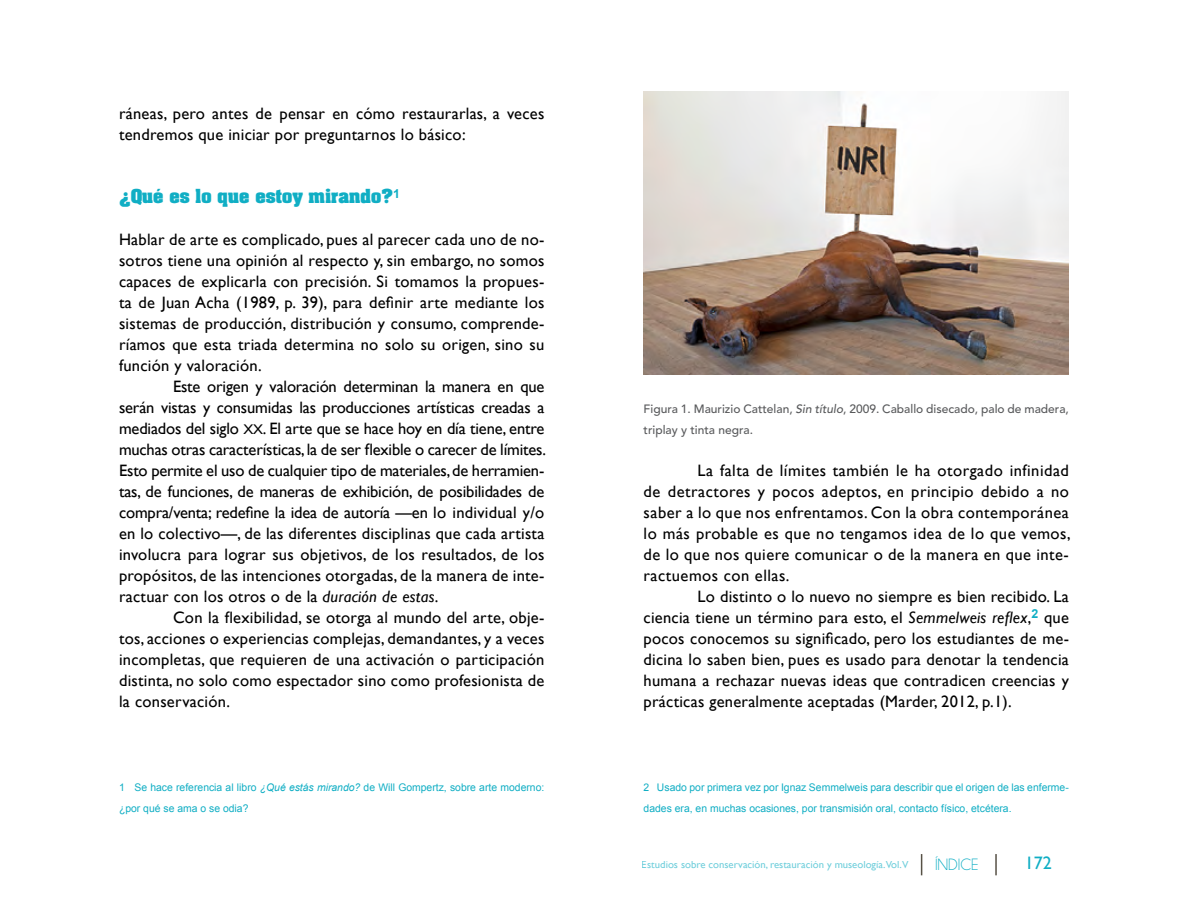
<style>
.page{position:relative;width:1188px;height:918px;background:#fff}
.page>*{position:absolute;margin:0;border:0;box-sizing:border-box;transform-origin:0 0}
.t1{font:18px "Gill Sans";color:#10aec4}
.t2{font:16.5px/21px "Gill Sans";letter-spacing:.015em;color:#000;text-align:justify}
.t3{font:700 16.5px "Aachen";letter-spacing:.01em;color:#10aec4}
.t4{font:16.5px "Champagne&Limousines";color:#10aec4}
.t5{font:500 12px/21px "Avenir LT Std";color:#58595b}
.t6{font:10.5px/21px "Arial";color:#10aec4}
.t7{font:10.5px "Gill Sans";color:#10aec4}
.s1{font-family:"Gill Sans MT SC850";font-size:14.1px}
.s2{font-family:"Gill Sans MT SC850"}
.s3{font-style:italic}
</style>
<div class="page">
<hr style="left:995px;top:854px;width:2px;height:21px;background:#575146">
<svg style="left:921px;top:854px;width:1px;height:21px"></svg>
<img style="left:644px;top:91px;width:425px;height:284px">
<p class="t2" style="left:119px;top:103px;width:427px">ráneas, pero antes de pensar en cómo restaurarlas, a veces tendremos que iniciar por preguntarnos lo básico:</p>
<p class="t3" style="left:119px;top:184px;width:283px">¿Qué es lo que estoy mirando?<sup>1</sup></p>
<p class="t2" style="left:119px;top:229px;width:427px">Hablar de arte es complicado, pues al parecer cada uno de no&shy;sotros tiene una opinión al respecto y, sin embargo, no somos capaces de explicarla con precisión. Si tomamos la propues&shy;ta de Juan Acha (1989, p. 39), para definir arte mediante los sistemas de producción, distribución y consumo, comprende&shy;ríamos que esta triada determina no solo su origen, sino su función y valoración.</p>
<p class="t2" style="left:119px;top:376px;width:429px;text-indent:54px">Este origen y valoración determinan la manera en que serán vistas y consumidas las producciones artísticas creadas a mediados del siglo <span class="s1">xx</span><span class="s2">.</span> El arte que se hace hoy en día tiene, entre muchas otras características, la de ser flexible o carecer de límites.<br>Esto permite el uso de cualquier tipo de materiales, de herramien&shy;tas, de funciones, de maneras de exhibición, de posibilidades de compra/venta; redefine la idea de autoría —en lo individual y/o en lo colectivo—, de las diferentes disciplinas que cada artista involucra para lograr sus objetivos, de los resultados, de los propósitos, de las intenciones otorgadas, de la manera de inte&shy;ractuar con los otros o de la <span class="s3">duración de estas</span>.</p>
<p class="t2" style="left:119px;top:607px;width:427px;text-indent:54px">Con la flexibilidad, se otorga al mundo del arte, obje&shy;tos, acciones o experiencias complejas, demandantes, y a veces incompletas, que requieren de una activación o participación distinta, no solo como espectador sino como profesionista de la conservación.</p>
<p class="t5" style="left:644px;top:399px;width:427px">Figura 1. Maurizio Cattelan, <span class="s3">Sin título</span>, 2009. Caballo disecado, palo de madera, triplay y tinta negra.</p>
<p class="t2" style="left:644px;top:460px;width:429px;text-indent:54px">La falta de límites también le ha otorgado infinidad de detractores y pocos adeptos, en principio debido a no saber a lo que nos enfrentamos. Con la obra contemporánea lo más probable es que no tengamos idea de lo que vemos, de lo que nos quiere comunicar o de la manera en que inte&shy;ractuemos con ellas.</p>
<p class="t2" style="left:644px;top:586px;width:427px;text-indent:54px">Lo distinto o lo nuevo no siempre es bien recibido. La ciencia tiene un término para esto, el <span class="s3">Semmelweis reflex</span>,<sup>2</sup> que pocos conocemos su significado, pero los estudiantes de me&shy;dicina lo saben bien, pues es usado para denotar la tendencia humana a rechazar nuevas ideas que contradicen creencias y prácticas generalmente aceptadas (Marder, 2012, p.1).</p>
<p class="t6" style="left:119px;top:777px;width:427px">1 Se hace referencia al libro <span class="s3">¿Qué estás mirando?</span> de Will Gompertz, sobre arte moderno: ¿por qué se ama o se odia?</p>
<p class="t6" style="left:644px;top:777px;width:427px">2 Usado por primera vez por Ignaz Semmelweis para describir que el origen de las enferme&shy;dades era, en muchas ocasiones, por transmisión oral, contacto físico, etcétera.</p>
<p class="t7" style="left:642px;top:859px;width:268px">Estudios sobre conservación, restauración y museología.Vol.V</p>
<p class="t4" style="left:935px;top:856px;width:45px">ÍNDICE</p>
<p class="t1" style="left:1025px;top:853px;width:28px">172</p>
</div>
